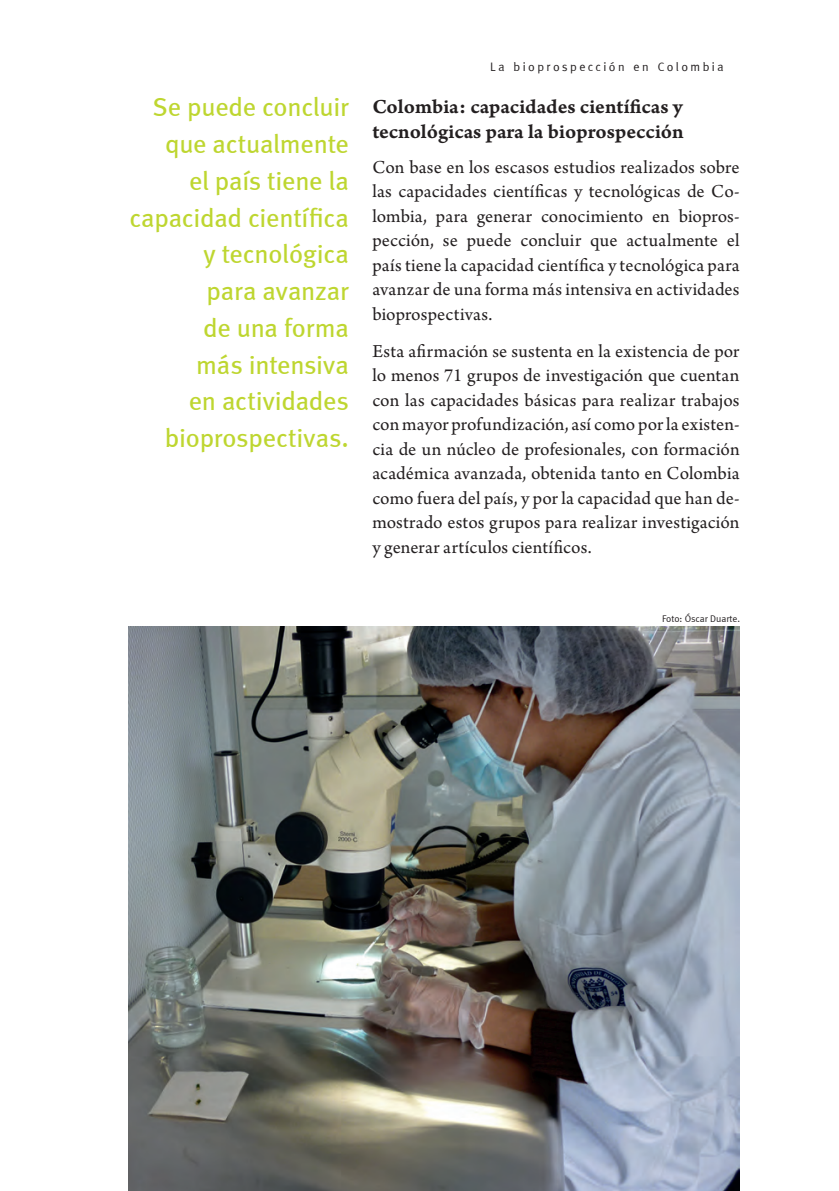
<style>
.page{position:relative;width:839px;height:1191px;background:#fff}
.page>*{position:absolute;margin:0;border:0;box-sizing:border-box;transform-origin:0 0}
.t1{font:26.25px/36.8px "Meta";letter-spacing:-.01em;color:#bed630;text-align:right}
.t2{font:21px/24.5px "Arno Pro Smbd Caption";color:#231f20}
.t3{font:19.25px/24.5px "Arno Pro";letter-spacing:.02em;color:#231f20;text-align:justify}
.t4{font:12.25px "Meta Normal";letter-spacing:.2em;color:#231f20}
.t5{font:9.62px "Meta Normal";letter-spacing:-.005em;color:#231f20}
</style>
<div class="page">
<img style="left:128px;top:626px;width:611px;height:565px">
<h1 class="t1" style="left:129px;top:88px;width:221px">Se puede concluir que actualmente<br>el país tiene la capacidad científica y tecnológica<br>para avanzar<br>de una forma<br>más intensiva<br>en actividades bioprospectivas.</h1>
<p class="t4" style="left:490px;top:60px;width:235px">La bioprospección en Colombia</p>
<p class="t2" style="left:372px;top:96px;width:313px">Colombia: capacidades científicas y tecnológicas para la bioprospección</p>
<p class="t3" style="left:372px;top:156px;width:369px">Con base en los escasos estudios realizados sobre las capacidades científicas y tecnológicas de Co&shy;lombia, para generar conocimiento en biopros&shy;pección, se puede concluir que actualmente el país tiene la capacidad científica y tecnológica para avanzar de una forma más intensiva en actividades bioprospectivas.</p>
<p class="t3" style="left:372px;top:339px;width:369px">Esta afirmación se sustenta en la existencia de por lo menos 71 grupos de investigación que cuentan con las capacidades básicas para realizar trabajos con mayor profundización, así como por la existen&shy;cia de un núcleo de profesionales, con formación académica avanzada, obtenida tanto en Colombia como fuera del país, y por la capacidad que han de&shy;mostrado estos grupos para realizar investigación y generar artículos científicos.</p>
<p class="t5" style="left:662px;top:613px;width:79px">Foto: Óscar Duarte.</p>
</div>
